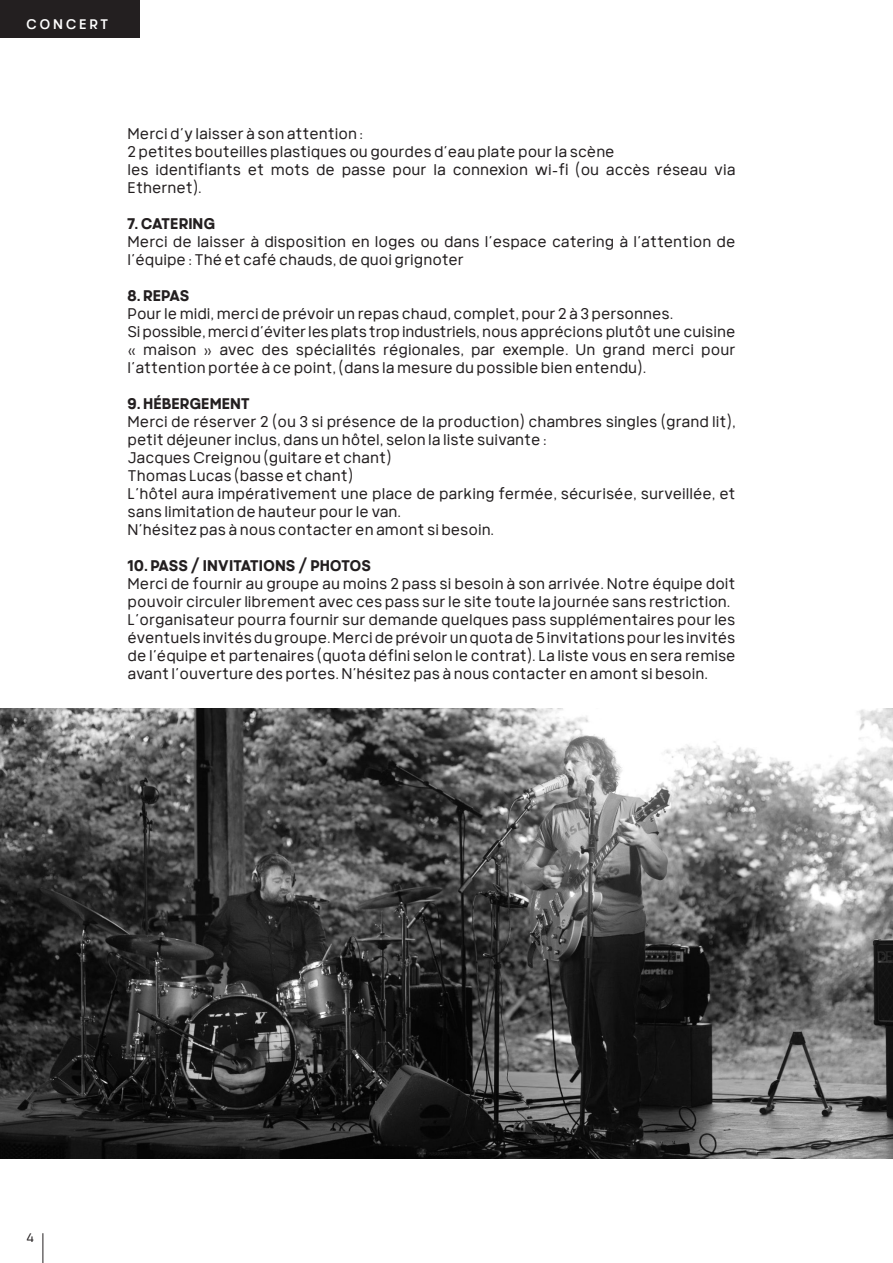
<style>
.page{position:relative;width:893px;height:1263px;background:#fff}
.page>*{position:absolute;margin:0;border:0;box-sizing:border-box;transform-origin:0 0}
.t1{font:300 15px/18px "Mula";color:#231f20}
.t2{font:700 15px "Mula";color:#231f20}
.t3{font:13.5px "Mula";letter-spacing:.2em;color:#fff}
.t4{font:300 12px "Mula";color:#231f20}
</style>
<div class="page">
<div style="left:0;top:0;width:139px;height:37px;background:#231f20"></div>
<hr style="left:43px;top:1233px;width:1px;height:30px;background:#231f20">
<img style="left:0;top:708px;width:893px;height:451px">
<p class="t3" style="left:26px;top:15px;width:84px">CONCERT</p>
<p class="t1" style="left:128px;top:124px;width:237px">Merci d’y laisser à son attention :</p>
<p class="t1" style="left:128px;top:142px;width:489px">2 petites bouteilles plastiques ou gourdes d’eau plate pour la scène</p>
<p class="t1" style="left:128px;top:160px;width:610px">les identifiants et mots de passe pour la connexion wi-fi (ou accès réseau via<br>Ethernet).</p>
<p class="t2" style="left:128px;top:214px;width:89px">7. CATERING</p>
<p class="t1" style="left:128px;top:232px;width:609px">Merci de laisser à disposition en loges ou dans l’espace catering à l’attention de l’équipe : Thé et café chauds, de quoi grignoter</p>
<p class="t2" style="left:128px;top:286px;width:63px">8. REPAS</p>
<p class="t1" style="left:128px;top:304px;width:547px">Pour le midi, merci de prévoir un repas chaud, complet, pour 2 à 3 personnes.</p>
<p class="t1" style="left:128px;top:322px;width:610px;text-align:justify">Si possible, merci d’éviter les plats trop industriels, nous apprécions plutôt une cuisine « maison » avec des spécialités régionales, par exemple. Un grand merci pour l’attention portée à ce point, (dans la mesure du possible bien entendu).</p>
<p class="t2" style="left:128px;top:394px;width:124px">9. HÉBERGEMENT</p>
<p class="t1" style="left:128px;top:412px;width:610px">Merci de réserver 2 (ou 3 si présence de la production) chambres singles (grand lit), petit déjeuner inclus, dans un hôtel, selon la liste suivante :</p>
<p class="t1" style="left:128px;top:448px;width:265px">Jacques Creignou (guitare et chant)</p>
<p class="t1" style="left:128px;top:466px;width:227px">Thomas Lucas (basse et chant)</p>
<p class="t1" style="left:128px;top:484px;width:610px">L’hôtel aura impérativement une place de parking fermée, sécurisée, surveillée, et sans limitation de hauteur pour le van.</p>
<p class="t1" style="left:128px;top:520px;width:368px">N’hésitez pas à nous contacter en amont si besoin.</p>
<p class="t2" style="left:128px;top:556px;width:245px">10. PASS / INVITATIONS / PHOTOS</p>
<p class="t1" style="left:128px;top:574px;width:610px">Merci de fournir au groupe au moins 2 pass si besoin à son arrivée. Notre équipe doit pouvoir circuler librement avec ces pass sur le site toute la journée sans restriction.</p>
<p class="t1" style="left:128px;top:610px;width:610px;text-align:justify">L’organisateur pourra fournir sur demande quelques pass supplémentaires pour les éventuels invités du groupe. Merci de prévoir un quota de 5 invitations pour les invités de l’équipe et partenaires (quota défini selon le contrat). La liste vous en sera remise avant l’ouverture des portes. N’hésitez pas à nous contacter en amont si besoin.</p>
<p class="t4" style="left:27px;top:1230px;width:9px">4</p>
</div>
